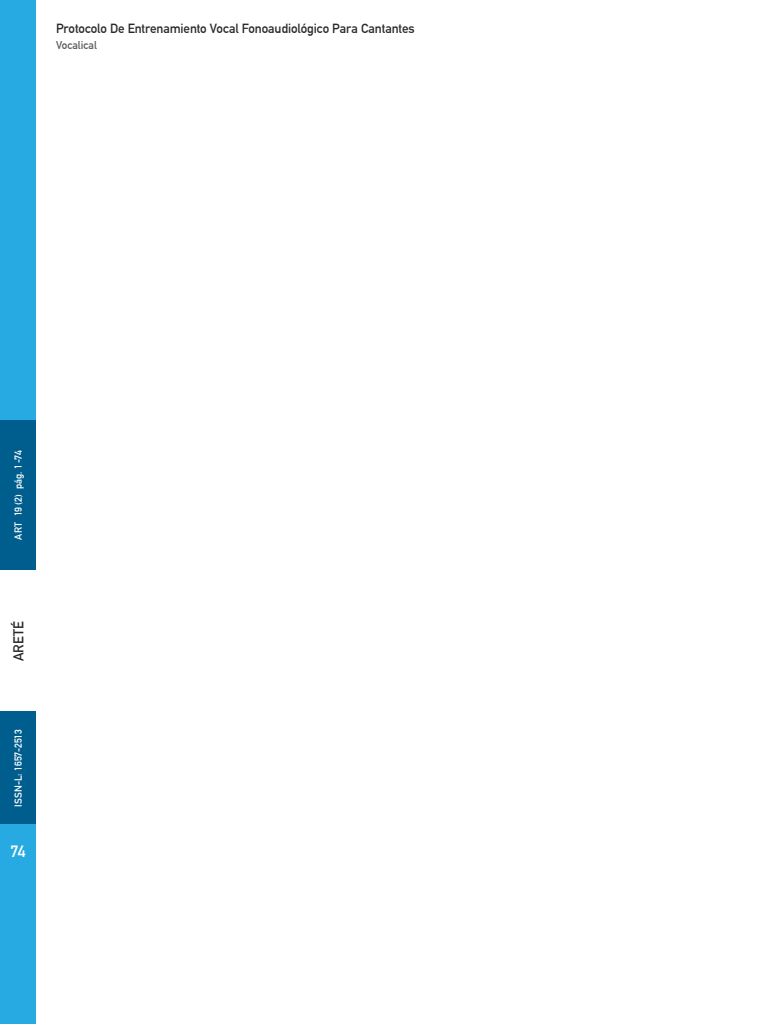
<style>
.page{position:relative;width:768px;height:1024px;background:#fff}
.page>*{position:absolute;margin:0;border:0;box-sizing:border-box;transform-origin:0 0}
.t1{font:700 16px "DIN Alternate";color:#fff}
.t2{font:700 14px "DIN Alternate";letter-spacing:.01em;color:#2a2a2a}
.t3{font:700 13px "DIN Alternate";letter-spacing:-.005em;color:#2a2a2a}
.t4{font:700 11.1px "DIN Alternate";color:#5a5a5a}
.t5{font:700 10px "DIN Alternate";letter-spacing:.005em;color:#fff}
</style>
<div class="page">
<div style="left:0;top:712px;width:36px;height:312px;background:#27aae1"></div>
<div style="left:0;top:0;width:36px;height:570px;background:#27aae1"></div>
<div style="left:0;top:712px;width:36px;height:112px;background:#005e8f"></div>
<div style="left:0;top:420px;width:36px;height:150px;background:#005e8f"></div>
<p class="t3" style="left:56px;top:19px;width:360px">Protocolo De Entrenamiento Vocal Fonoaudiológico Para Cantantes</p>
<p class="t4" style="left:56px;top:36px;width:42px">Vocalical</p>
<p class="t5" style="left:11px;top:540px;width:91px;rotate:-90deg">ART 19 (2) pág. 1-74</p>
<p class="t2" style="left:8px;top:661px;width:42px;rotate:-90deg">ARETÉ</p>
<p class="t5" style="left:11px;top:807px;width:79px;rotate:-90deg">ISSN-L: 1657-2513</p>
<p class="t1" style="left:10px;top:839px;width:17px">74</p>
</div>
